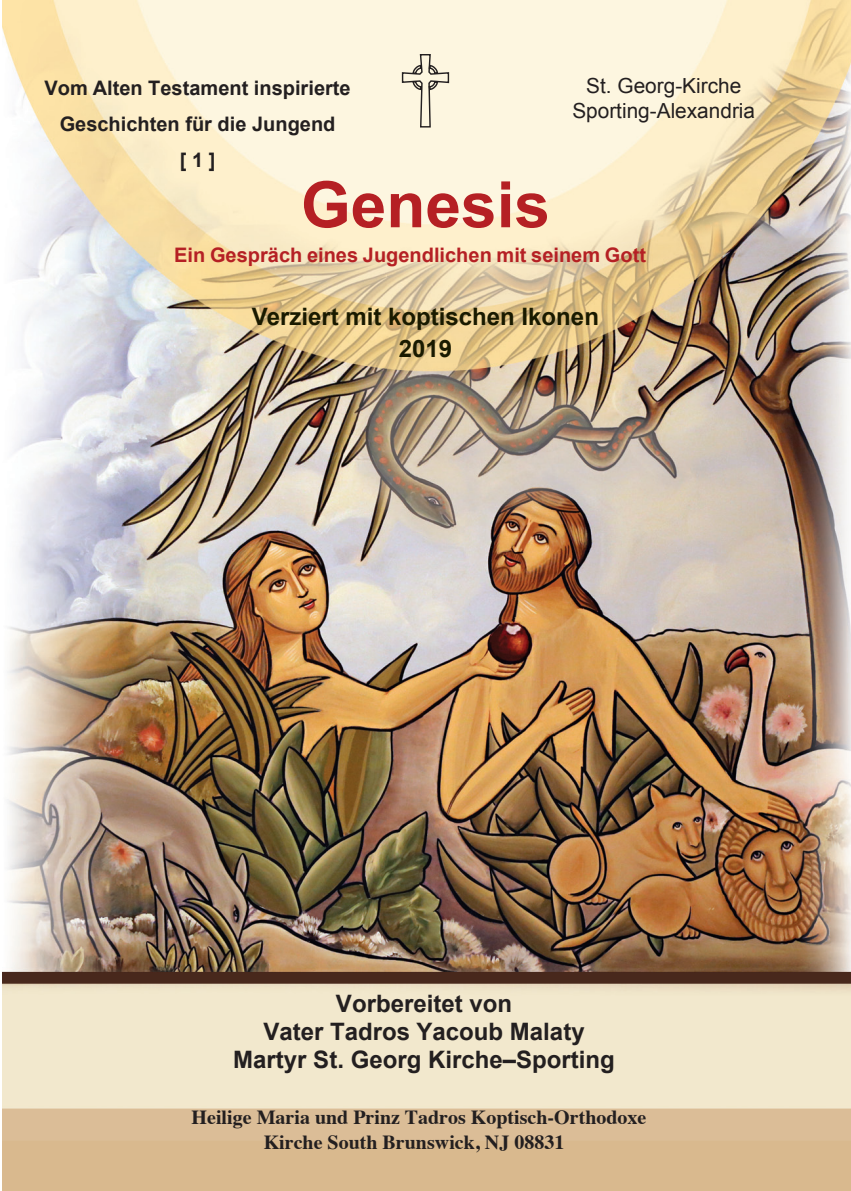
<style>
.page{position:relative;width:851px;height:1191px;background:#fff}
.page>*{position:absolute;margin:0;border:0;box-sizing:border-box;transform-origin:0 0}
.t1{font:700 64px "Arial";color:#b52024}
.t2{font:700 24px/28px "Arial";color:#231f20;text-align:center}
.t3{font:700 24px/32px "Arial";color:#191a00;text-align:center}
.t4{font:20.8px/25px "Arial";color:#231f20;text-align:center}
.t5{font:700 20px/24.6px "Times";color:#231f20;text-align:center}
.t6{font:700 20px/36px "Arial";color:#231f20;text-align:center}
.t7{font:700 20px "Arial";color:#b52024}
</style>
<div class="page">
<img style="left:2px;top:1px;width:848px;height:1190px">
<svg style="left:401px;top:53px;width:49px;height:75px;background:#e1dac7"></svg>
<p class="t6" style="left:44px;top:70px;width:307px">Vom Alten Testament inspirierte<br>Geschichten für die Jungend<br>[1]</p>
<p class="t4" style="left:572px;top:74px;width:184px">St. Georg-Kirche<br>Sporting-Alexandria</p>
<p class="t1" style="left:301px;top:162px;width:251px">Genesis</p>
<p class="t7" style="left:174px;top:242px;width:473px">Ein Gespräch eines Jugendlichen mit seinem Gott</p>
<p class="t3" style="left:252px;top:301px;width:348px">Verziert mit koptischen Ikonen<br>2019</p>
<p class="t2" style="left:233px;top:990px;width:383px">Vorbereitet von<br>Vater Tadros Yacoub Malaty<br>Martyr St. Georg Kirche–Sporting</p>
<p class="t5" style="left:191px;top:1103px;width:456px">Heilige Maria und Prinz Tadros Koptisch-Orthodoxe<br>Kirche South Brunswick, NJ 08831</p>
</div>
